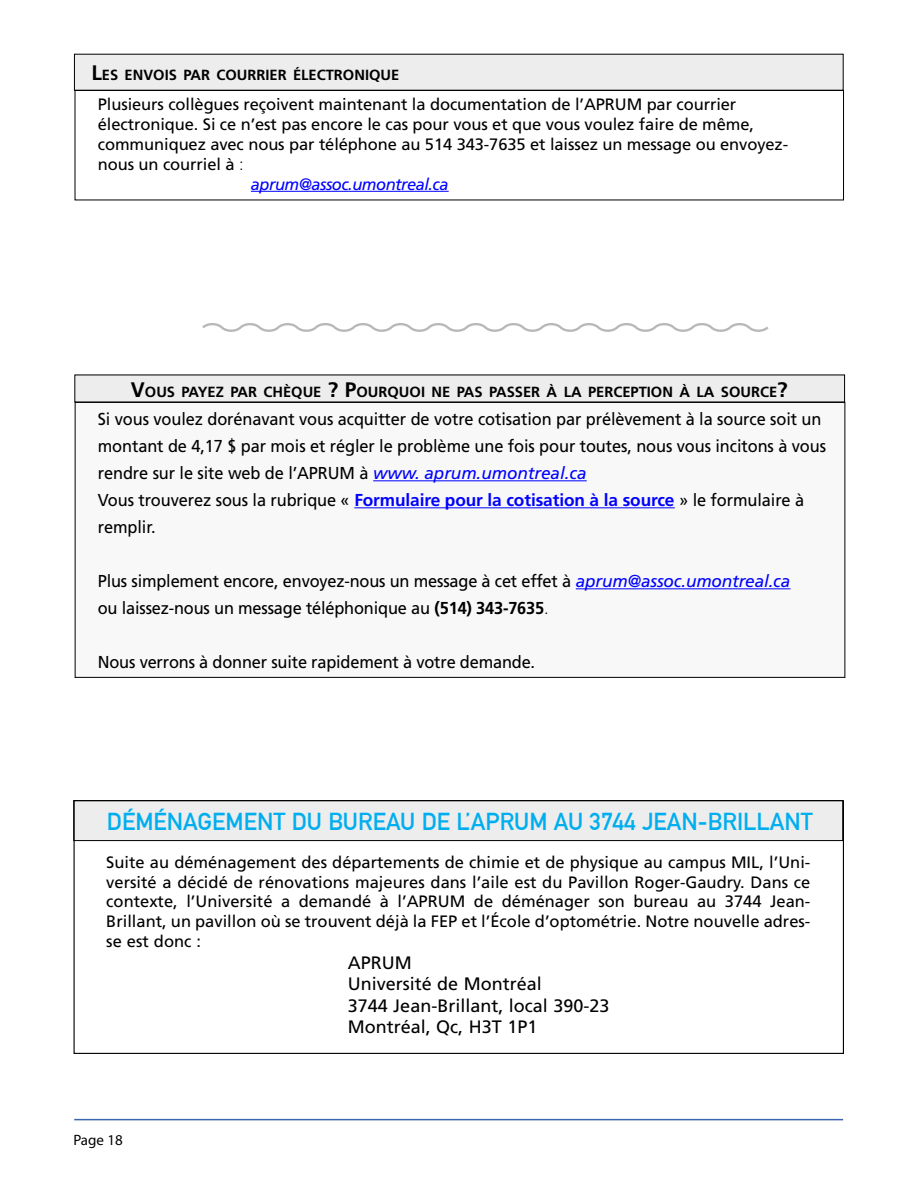
<style>
.page{position:relative;width:918px;height:1188px;background:#fff}
.page>*{position:absolute;margin:0;border:0;box-sizing:border-box;transform-origin:0 0}
.t1{font:700 24px "DIN Alternate";color:#00aeef}
.t2{font:18px/21.6px "Frutiger";color:#000}
.t3{font:17.25px/27px "Frutiger";letter-spacing:-.005em;color:#000;scale:.95 1}
.t4{font:16.5px/19.8px "Frutiger";letter-spacing:-.005em;color:#000;text-align:justify}
.t5{font:italic 16.5px "Frutiger";letter-spacing:-.03em;color:#00f}
.t6{font:15px "Myriad Pro";color:#000}
.t7{font:700 14.7px "Frutiger";color:#000}
.s1{font-size:21px}
.s2{font-weight:300}
.s3{font-style:italic;color:#00f}
.s4{font-weight:700;color:#00f}
.s5{font-weight:700}
</style>
<div class="page">
<hr style="left:74px;top:1119px;width:769px;height:1px;background:#3c65af">
<div style="left:75px;top:402px;width:770px;height:275px;background:#f8f8f8"></div>
<hr style="left:373px;top:480px;width:214px;height:1px;background:#00f">
<hr style="left:354px;top:507px;width:321px;height:1px;background:#00f">
<hr style="left:576px;top:588px;width:215px;height:1px;background:#00f">
<div style="left:75px;top:375px;width:770px;height:27px;background:#ededee"></div>
<svg style="left:202px;top:323px;width:567px;height:9px"></svg>
<div style="left:74px;top:54px;width:769px;height:36px;background:#ededee"></div>
<hr style="left:251px;top:191px;width:198px;height:1px;background:#00f">
<div style="left:75px;top:90px;width:769px;height:110px;border:1px solid #000"></div>
<div style="left:74px;top:801px;width:769px;height:40px;background:#ededee"></div>
<div style="left:73px;top:800px;width:770px;height:41px;border:1px solid #000"></div>
<div style="left:74px;top:800px;width:770px;height:254px;border:1px solid #000"></div>
<p class="t7" style="left:91px;top:67px;width:309px"><span class="s1">L</span>ES ENVOIS PAR COURRIER ÉLECTRONIQUE</p>
<p class="t4" style="left:98px;top:95px;width:640px">Plusieurs collègues reçoivent maintenant la documentation de l’APRUM par courrier</p>
<p class="t4" style="left:98px;top:114px;width:658px">électronique. Si ce n’est pas encore le cas pour vous et que vous voulez faire de même,</p>
<p class="t4" style="left:98px;top:134px;width:692px">communiquez avec nous par téléphone au 514 343-7635 et laissez un message ou envoyez-</p>
<p class="t4" style="left:98px;top:154px;width:147px">nous un courriel à <span class="s2">:</span></p>
<p class="t5" style="left:251px;top:174px;width:199px">aprum@assoc.umontreal.ca</p>
<p class="t7" style="left:131px;top:383px;width:658px"><span class="s1">V</span>OUS PAYEZ PAR CHÈQUE <span class="s1">? P</span>OURQUOI NE PAS PASSER À LA PERCEPTION À LA SOURCE<span class="s1">?</span></p>
<p class="t3" style="left:98px;top:405px;width:768px">Si vous voulez dorénavant vous acquitter de votre cotisation par prélèvement à la source soit un montant de 4,17 $ par mois et régler le problème une fois pour toutes, nous vous incitons à vous rendre sur le site web de l’APRUM à <span class="s3">www. aprum.umontreal.ca<br></span>Vous trouverez sous la rubrique « <span class="s4">Formulaire pour la cotisation à la source</span> » le formulaire à remplir.</p>
<p class="t3" style="left:98px;top:567px;width:731px">Plus simplement encore, envoyez-nous un message à cet effet à <span class="s3">aprum@assoc.umontreal.ca </span>ou laissez-nous un message téléphonique au <span class="s5">(514) 343-7635</span><span class="s2">.</span></p>
<p class="t3" style="left:98px;top:648px;width:462px">Nous verrons à donner suite rapidement à votre demande.</p>
<h1 class="t1" style="left:107px;top:803px;width:16px">DÉMÉNAGEMENT</h1>
<h1 class="t1" style="left:292px;top:803px;width:52px">DU BUREAU</h1>
<h1 class="t1" style="left:422px;top:803px;width:66px">DE L’APRUM</h1>
<h1 class="t1" style="left:554px;top:803px;width:115px">AU 3744 JEAN</h1>
<h1 class="t1" style="left:698px;top:803px;width:24px">-BRILLANT</h1>
<p class="t4" style="left:106px;top:852px;width:706px">Suite au déménagement des départements de chimie et de physique au campus MIL, l’Uni&shy;versité a décidé de rénovations majeures dans l’aile est du Pavillon Roger-Gaudry. Dans ce contexte, l’Université a demandé à l’APRUM de déménager son bureau au 3744 Jean-Brillant, un pavillon où se trouvent déjà la FEP et l’École d’optométrie. Notre nouvelle adres&shy;se est donc :</p>
<p class="t2" style="left:348px;top:951px;width:263px">APRUM<br>Université de Montréal<br>3744 Jean-Brillant, local 390-23<br>Montréal, Qc, H3T 1P1</p>
<p class="t6" style="left:73px;top:1131px;width:51px">Page 18</p>
</div>
